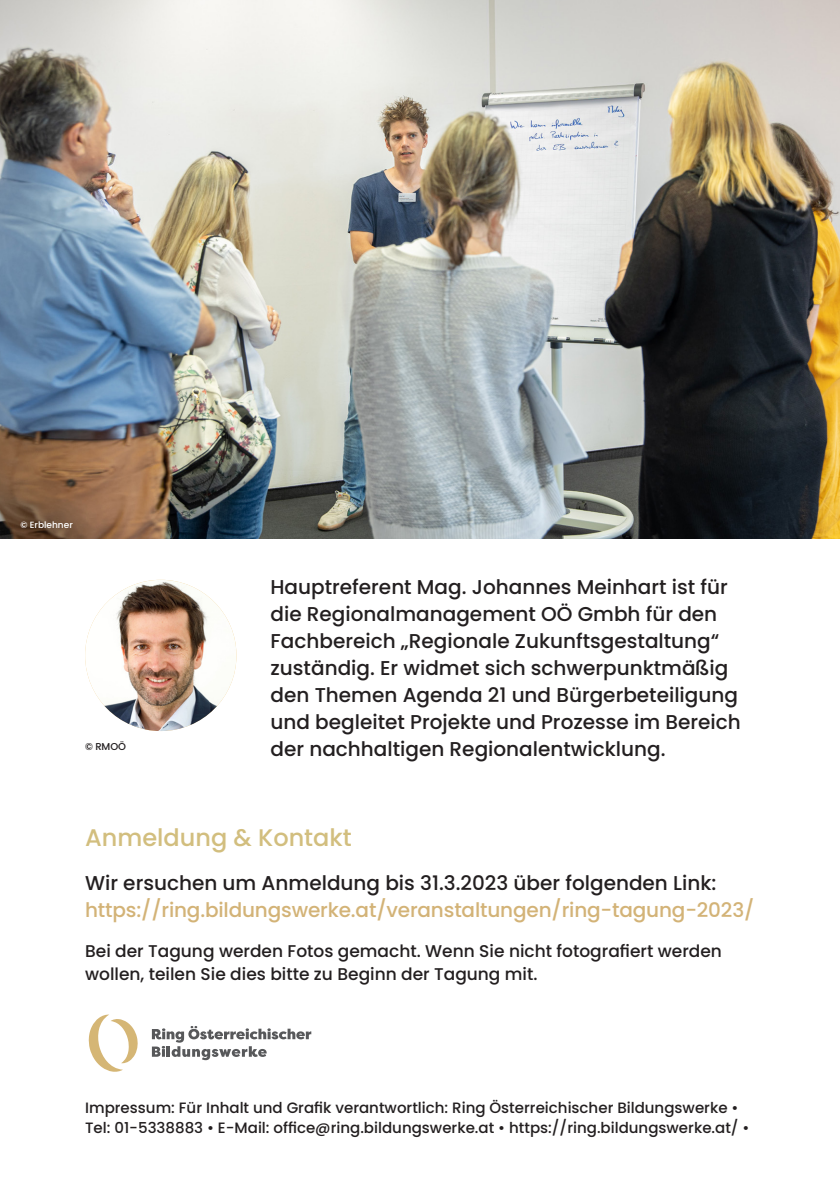
<style>
.page{position:relative;width:840px;height:1191px;background:#fff}
.page>*{position:absolute;margin:0;border:0;box-sizing:border-box;transform-origin:0 0}
.Text_Linksbündig_-_K{font:500 24px "Poppins";color:#d2be7e}
.t1{font:500 20px/27px "Poppins";color:#231f20}
.t2{font:500 20px/27px "Poppins";letter-spacing:-.01em;color:#d3b377}
.t3{font:500 17px/23px "Poppins";color:#231f20}
.t4{font:500 15px/20px "Poppins";color:#231f20}
.Text_Linksbündig_-_K-2{font:500 10px "Poppins";color:#231f20}
.Text_Linksbündig_-_K-3{font:500 9px "Poppins";color:#fff}
.s1{color:#231f20}
</style>
<div class="page">
<svg style="left:89px;top:1014px;width:49px;height:58px"></svg>
<svg style="left:152px;top:1026px;width:159px;height:34px"></svg>
<img style="left:0;top:0;width:839px;height:539px">
<img style="left:85px;top:580px;width:151px;height:151px;border-radius:76px">
<p class="Text_Linksbündig_-_K-3" style="left:20px;top:519px;width:54px">© Erblehner</p>
<p class="Text_Linksbündig_-_K-2" style="left:85px;top:740px;width:42px">© RMOÖ</p>
<p class="t1" style="left:270px;top:573px;width:471px">Hauptreferent Mag. Johannes Meinhart ist für die Regionalmanagement OÖ Gmbh für den Fachbereich „Regionale Zukunftsgestaltung“ zuständig. Er widmet sich schwerpunktmäßig den Themen Agenda 21 und Bürgerbeteiligung und begleitet Projekte und Prozesse im Bereich der nachhaltigen Regionalentwicklung.</p>
<p class="Text_Linksbündig_-_K" style="left:85px;top:824px;width:268px">Anmeldung &amp; Kontakt</p>
<p class="t2" style="left:85px;top:870px;width:670px"><span class="s1">Wir ersuchen um Anmeldung bis 31.3.2023 über folgenden Link: </span>https://ring.bildungswerke.at/veranstaltungen/ring-tagung-2023/</p>
<p class="t3" style="left:85px;top:940px;width:638px">Bei der Tagung werden Fotos gemacht. Wenn Sie nicht fotografiert werden wollen, teilen Sie dies bitte zu Beginn der Tagung mit.</p>
<p class="t4" style="left:85px;top:1097px;width:665px">Impressum: Für Inhalt und Grafik verantwortlich: Ring Österreichischer Bildungswerke •<br>Tel: 01-5338883 • E-Mail: office@ring.bildungswerke.at • https://ring.bildungswerke.at/ •</p>
</div>
